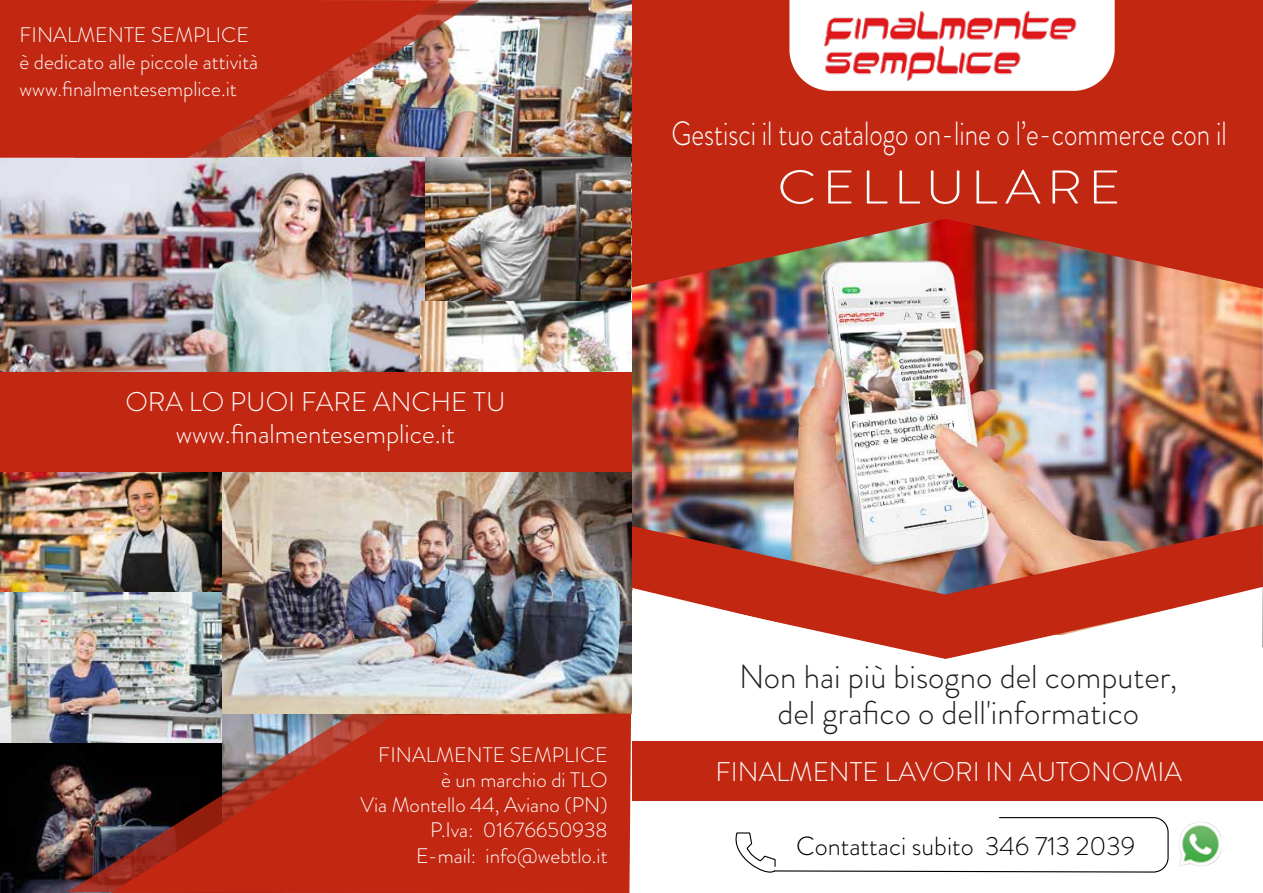
<style>
.page{position:relative;width:1263px;height:893px;background:#fff}
.page>*{position:absolute;margin:0;border:0;box-sizing:border-box;transform-origin:0 0}
.t1{font:300 47.1px "Brandon Grotesque";letter-spacing:.11em;color:#fff;scale:1.15 1}
.t2{font:300 33.6px "Brandon Grotesque";color:#fff;scale:.8 1}
.t3{font:300 33px/36px "Brandon Grotesque";color:#1d1d1b;text-align:center}
.t4{font:300 27px/31.5px "Brandon Grotesque";color:#fff;text-align:center}
.t5{font:300 26.25px "Brandon Grotesque";color:#000}
.t6{font:300 21px/25.2px "Brandon Grotesque";color:#fff}
</style>
<div class="page">
<img style="left:631px;top:289px;width:632px;height:236px">
<img style="left:631px;top:525px;width:632px;height:134px">
<svg style="left:631px;top:0;width:632px;height:289px;background:#bd341f"></svg>
<svg style="left:632px;top:587px;width:631px;height:72px"></svg>
<img style="left:1179px;top:822px;width:42px;height:44px">
<svg style="left:789px;top:0;width:326px;height:91px"></svg>
<div style="left:632px;top:741px;width:631px;height:60px;background:#c22711"></div>
<img style="left:821px;top:7px;width:262px;height:75px">
<svg style="left:735px;top:817px;width:434px;height:56px"></svg>
<img style="left:479px;top:0;width:152px;height:158px">
<img style="left:0;top:472px;width:223px;height:421px">
<img style="left:425px;top:158px;width:206px;height:143px">
<img style="left:0;top:158px;width:425px;height:214px">
<img style="left:420px;top:301px;width:211px;height:71px">
<img style="left:223px;top:472px;width:408px;height:242px">
<img style="left:440px;top:0;width:39px;height:158px">
<img style="left:0;top:0;width:440px;height:158px">
<img style="left:67px;top:714px;width:44px;height:179px">
<svg style="left:111px;top:714px;width:520px;height:179px;background:#a93020"></svg>
<div style="left:0;top:372px;width:631px;height:100px;background:#c22711"></div>
<p class="t6" style="left:20px;top:22px;width:240px;line-height:27px">FINALMENTE SEMPLICE è dedicato alle piccole attività www.finalmentesemplice.it</p>
<p class="t4" style="left:125px;top:386px;width:382px">ORA LO PUOI FARE ANCHE TU www.finalmentesemplice.it</p>
<h2 class="t2" style="left:672px;top:110px;width:695px">Gestisci il tuo catalogo on-line o l’e-commerce con il</h2>
<h1 class="t1" style="left:777px;top:155px;width:300px">CELLULARE</h1>
<p class="t6" style="left:361px;top:742px;width:249px;text-align:right">FINALMENTE SEMPLICE<br>è un marchio di TLO<br>Via Montello 44, Aviano (PN)<br>P.Iva: 01676650938<br>E-mail: info@webtlo.it</p>
<h3 class="t3" style="left:739px;top:659px;width:440px">Non hai più bisogno del computer, del grafico o dell'informatico</h3>
<p class="t4" style="left:715px;top:756px;width:468px">FINALMENTE LAVORI IN AUTONOMIA</p>
<p class="t5" style="left:796px;top:828px;width:340px">Contattaci subito 346 713 2039</p>
</div>
